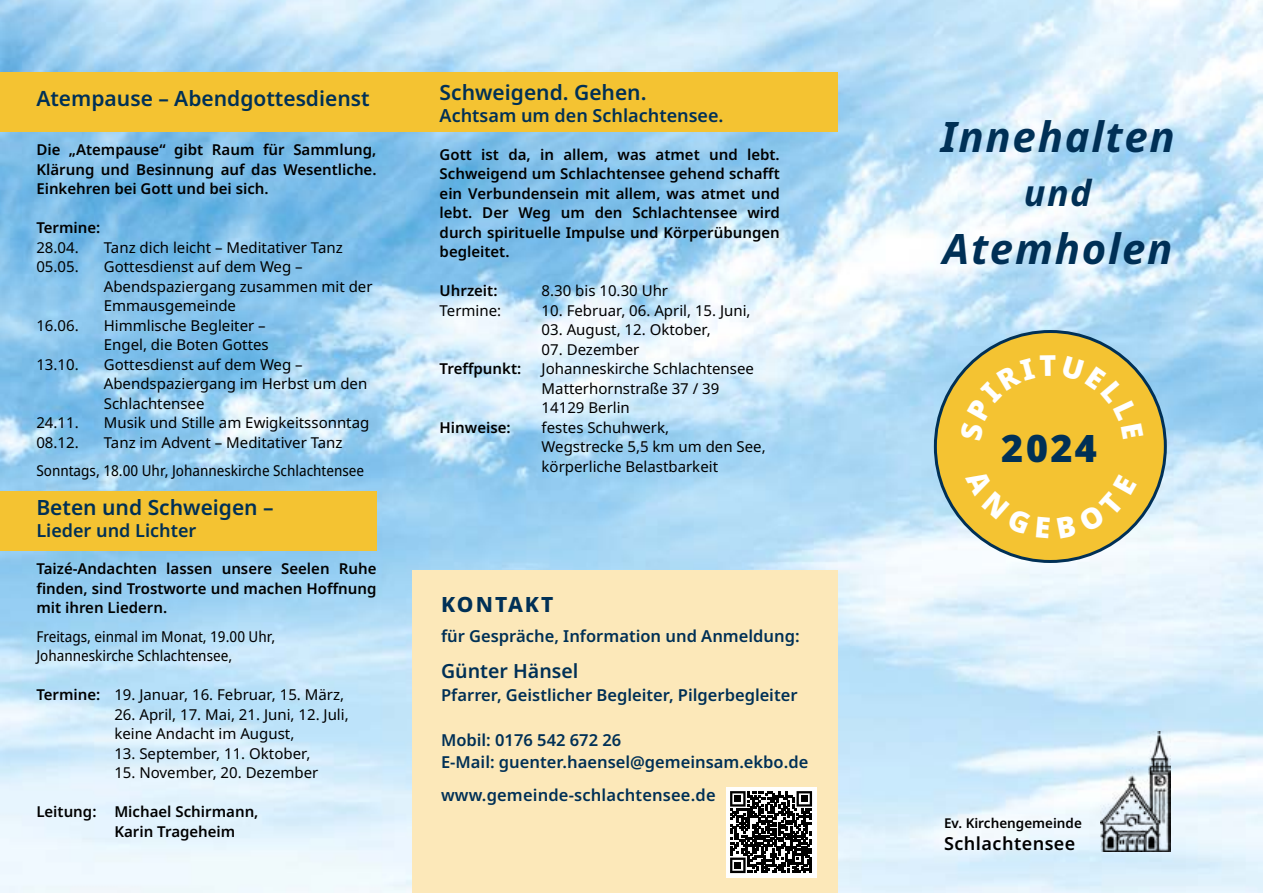
<style>
.page{position:relative;width:1263px;height:893px;background:#fff}
.page>*{position:absolute;margin:0;border:0;box-sizing:border-box;transform-origin:0 0}
.t1{font:italic 700 42px "Noto Sans";letter-spacing:.04em;color:#003056}
.t2{font:900 37.8px "Noto Sans";color:#003056}
.t3{font:italic 700 36px "Noto Sans";color:#003056}
.t4{font:600 21px "Noto Sans";color:#003056}
.t5{font:800 21px "Noto Sans";letter-spacing:.1em;color:#003056}
.t6{font:600 19.5px "Noto Sans";color:#003056}
.t7{font:600 18px "Noto Sans";color:#003056}
.t8{font:600 18px "Noto Sans";letter-spacing:.025em;color:#000}
.t9{font:600 16.5px/22.5px "Noto Sans";color:#003056}
.t10{font:15px/19.5px "Noto Sans";color:#000}
.t11{font:600 15px/19.5px "Noto Sans";color:#000;text-align:justify}
.t12{font:semi-condensed 15px/19.5px "Noto Sans";color:#000}
.t13{font:600 13.5px "Noto Sans";color:#000}
.s1{font-weight:600}
</style>
<div class="page">
<img style="left:0;top:0;width:1263px;height:893px">
<div style="left:412px;top:571px;width:426px;height:322px;background:#fce8b9"></div>
<img style="left:1101px;top:731px;width:69px;height:120px">
<div style="left:726px;top:787px;width:90px;height:90px;background:#fff"></div>
<svg style="left:730px;top:791px;width:82px;height:82px"></svg>
<div style="left:734px;top:795px;width:7px;height:7px;background:#000"></div>
<div style="left:801px;top:795px;width:7px;height:7px;background:#000"></div>
<div style="left:734px;top:862px;width:7px;height:7px;background:#000"></div>
<div style="left:935px;top:331px;width:230px;height:230px;background:#f4c332;border-radius:50%"></div>
<div style="left:0;top:491px;width:376px;height:60px;background:#f4c332"></div>
<div style="left:0;top:72px;width:838px;height:60px;background:#f4c332"></div>
<svg style="left:965px;top:521px;width:18px;height:17px"></svg>
<svg style="left:1116px;top:520px;width:21px;height:19px"></svg>
<svg style="left:960px;top:355px;width:183px;height:26px"></svg>
<h3 class="t4" style="left:36px;top:83px;width:335px">Atempause – Abendgottesdienst</h3>
<p class="t11" style="left:36px;top:140px;width:342px">Die „Atempause“ gibt Raum für Sammlung, Klärung und Besinnung auf das Wesentliche.<br>Einkehren bei Gott und bei sich.</p>
<p class="t11" style="left:36px;top:218px;width:66px">Termine:</p>
<p class="t10" style="left:36px;top:238px;width:44px">28.04.</p>
<p class="t10" style="left:104px;top:238px;width:240px">Tanz dich leicht – Meditativer Tanz</p>
<p class="t10" style="left:36px;top:257px;width:44px">05.05.</p>
<p class="t10" style="left:104px;top:257px;width:270px">Gottesdienst auf dem Weg –<br>Abendspaziergang zusammen mit der<br>Emmausgemeinde</p>
<p class="t10" style="left:36px;top:316px;width:44px">16.06.</p>
<p class="t10" style="left:104px;top:316px;width:166px">Himmlische Begleiter –<br>Engel, die Boten Gottes</p>
<p class="t10" style="left:36px;top:355px;width:44px">13.10.</p>
<p class="t10" style="left:104px;top:355px;width:265px">Gottesdienst auf dem Weg –<br>Abendspaziergang im Herbst um den<br>Schlachtensee</p>
<p class="t10" style="left:36px;top:413px;width:44px">24.11.</p>
<p class="t10" style="left:104px;top:413px;width:267px">Musik und Stille am Ewigkeitssonntag</p>
<p class="t10" style="left:36px;top:433px;width:44px">08.12.</p>
<p class="t10" style="left:104px;top:433px;width:240px">Tanz im Advent – Meditativer Tanz</p>
<p class="t12" style="left:36px;top:461px;width:329px">Sonntags, 18.00 Uhr, Johanneskirche Schlachtensee</p>
<h3 class="t4" style="left:36px;top:493px;width:239px">Beten und Schweigen –</h3>
<p class="t7" style="left:36px;top:518px;width:162px">Lieder und Lichter</p>
<p class="t11" style="left:36px;top:559px;width:342px">Taizé-Andachten lassen unsere Seelen Ruhe finden, sind Trostworte und machen Hoffnung mit ihren Liedern.</p>
<p class="t12" style="left:36px;top:627px;width:241px">Freitags, einmal im Monat, 19.00 Uhr,<br>Johanneskirche Schlachtensee,</p>
<p class="t10" style="left:36px;top:685px;width:309px"><span class="s1">Termine:</span> 19. Januar, 16. Februar, 15. März,</p>
<p class="t10" style="left:114px;top:705px;width:236px">26. April, 17. Mai, 21. Juni, 12. Juli, keine Andacht im August,</p>
<p class="t10" style="left:114px;top:744px;width:198px">13. September, 11. Oktober,</p>
<p class="t10" style="left:114px;top:763px;width:206px">15. November, 20. Dezember</p>
<p class="t11" style="left:114px;top:802px;width:146px;text-indent:-78px">Leitung: Michael Schirmann,<br>Karin Trageheim</p>
<h3 class="t4" style="left:440px;top:78px;width:208px">Schweigend. Gehen.</h3>
<p class="t7" style="left:440px;top:103px;width:285px">Achtsam um den Schlachtensee.</p>
<p class="t11" style="left:440px;top:145px;width:342px">Gott ist da, in allem, was atmet und lebt.<br>Schweigend um Schlachtensee gehend schafft ein Verbundensein mit allem, was atmet und lebt. Der Weg um den Schlachtensee wird durch spirituelle Impulse und Körperübungen begleitet.</p>
<p class="t11" style="left:440px;top:281px;width:59px">Uhrzeit:</p>
<p class="t10" style="left:542px;top:281px;width:128px">8.30 bis 10.30 Uhr</p>
<p class="t10" style="left:440px;top:301px;width:63px">Termine:</p>
<p class="t10" style="left:542px;top:301px;width:210px">10. Februar, 06. April, 15. Juni,</p>
<p class="t10" style="left:542px;top:320px;width:171px">03. August, 12. Oktober,</p>
<p class="t10" style="left:542px;top:340px;width:99px">07. Dezember</p>
<p class="t11" style="left:440px;top:359px;width:83px">Treffpunkt:</p>
<p class="t10" style="left:542px;top:359px;width:214px">Johanneskirche Schlachtensee<br>Matterhornstraße 37 / 39<br>14129 Berlin</p>
<p class="t11" style="left:440px;top:418px;width:72px">Hinweise:</p>
<p class="t10" style="left:542px;top:418px;width:226px">festes Schuhwerk,<br>Wegstrecke 5,5 km um den See, körperliche Belastbarkeit</p>
<h3 class="t5" style="left:441px;top:589px;width:114px">KONTAKT</h3>
<p class="t9" style="left:441px;top:625px;width:360px">für Gespräche, Information und Anmeldung:</p>
<h3 class="t6" style="left:441px;top:657px;width:139px">Günter Hänsel</h3>
<p class="t9" style="left:441px;top:684px;width:358px">Pfarrer, Geistlicher Begleiter, Pilgerbegleiter</p>
<p class="t9" style="left:441px;top:729px;width:369px">Mobil: 0176 542 672 26<br>E-Mail: guenter.haensel@gemeinsam.ekbo.de</p>
<p class="t9" style="left:441px;top:784px;width:276px">www.gemeinde-schlachtensee.de</p>
<h1 class="t1" style="left:941px;top:107px;width:236px">Innehalten</h1>
<h3 class="t3" style="left:1024px;top:168px;width:69px">und</h3>
<h1 class="t1" style="left:943px;top:219px;width:231px">Atemholen</h1>
<h2 class="t2" style="left:1001px;top:420px;width:98px">2024</h2>
<p class="t13" style="left:944px;top:813px;width:139px">Ev. Kirchengemeinde</p>
<p class="t8" style="left:944px;top:831px;width:133px">Schlachtensee</p>
</div>
